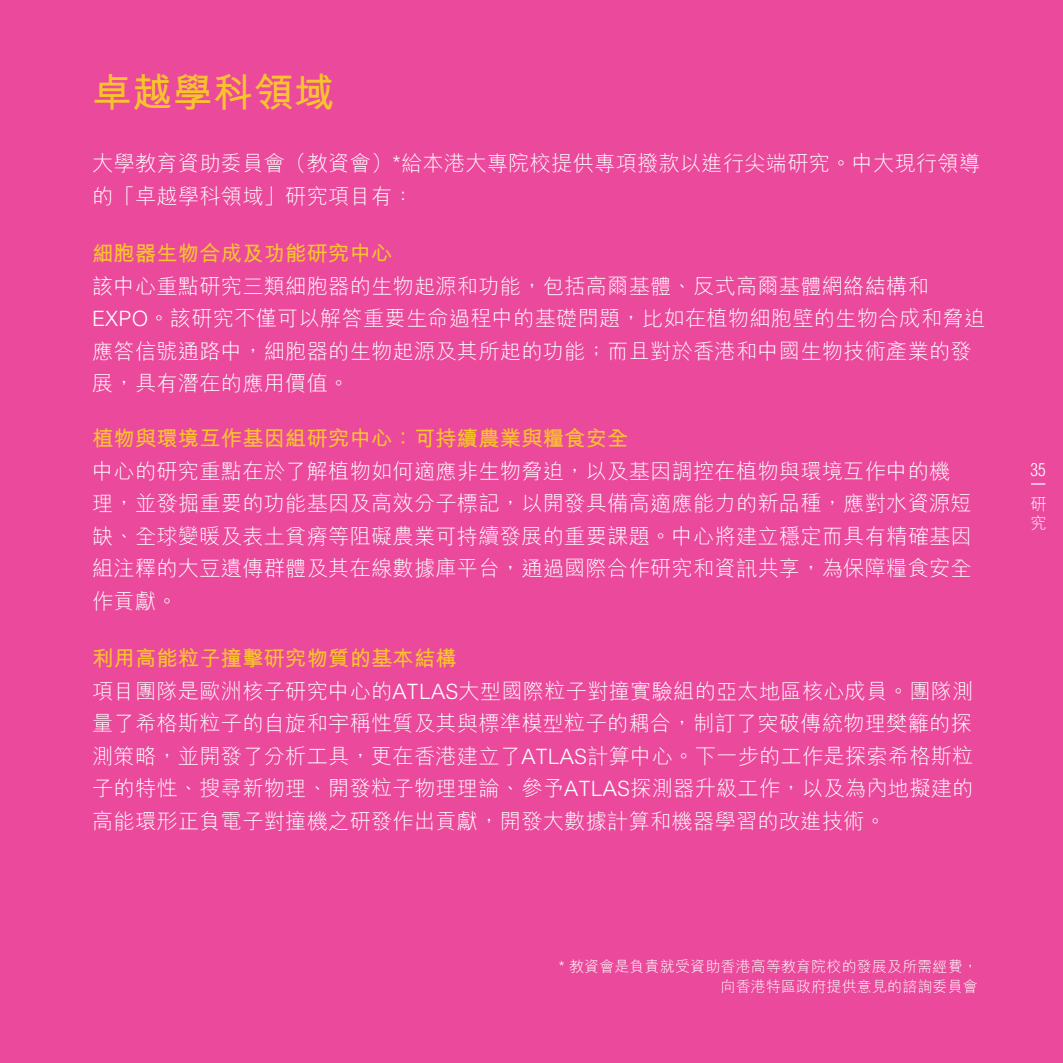
<style>
.page{position:relative;width:1063px;height:1063px;background:#eb499b}
.page>*{position:absolute;margin:0;border:0;box-sizing:border-box;transform-origin:0 0}
.t1{font:700 40px "M Hei HK";letter-spacing:.01em;color:#f9c32e}
.body_tight{font:300 21.25px/32.5px "M Hei HK";letter-spacing:.01em;color:#fff}
.body_tight-2{font:700 21.25px "M Hei HK";letter-spacing:.01em;color:#f9c32e}
.t2{font:300 condensed 17.5px "Helvetica";color:#fff}
.t3{font:300 16.25px/19.5px "M Hei HK";color:#fff}
.body_tight-3{font:300 15px "M Hei HK";letter-spacing:.01em;color:#fff}
</style>
<div class="page">
<svg style="left:1031px;top:483px;width:14px;height:2px"></svg>
<p class="t1" style="left:92px;top:64px;width:244px">卓越學科領域</p>
<p class="body_tight" style="left:92px;top:146px;width:890px">大學教育資助委員會（教資會）*給本港大專院校提供專項撥款以進行尖端研究。中大現行領導的「卓越學科領域」研究項目有：</p>
<p class="body_tight-2" style="left:92px;top:238px;width:302px">細胞器生物合成及功能研究中心</p>
<p class="body_tight" style="left:92px;top:269px;width:895px">該中心重點研究三類細胞器的生物起源和功能，包括高爾基體、反式高爾基體網絡結構和EXPO。該研究不僅可以解答重要生命過程中的基礎問題，比如在植物細胞壁的生物合成和脅迫應答信號通路中，細胞器的生物起源及其所起的功能；而且對於香港和中國生物技術產業的發展，具有潛在的應用價值。</p>
<p class="body_tight-2" style="left:92px;top:423px;width:538px">植物與環境互作基因組研究中心：可持續農業與糧食安全</p>
<p class="body_tight" style="left:92px;top:454px;width:881px">中心的研究重點在於了解植物如何適應非生物脅迫，以及基因調控在植物與環境互作中的機理，並發掘重要的功能基因及高效分子標記，以開發具備高適應能力的新品種，應對水資源短缺、全球變暖及表土貧瘠等阻礙農業可持續發展的重要課題。中心將建立穩定而具有精確基因組注釋的大豆遺傳群體及其在線數據庫平台，通過國際合作研究和資訊共享，為保障糧食安全作貢獻。</p>
<p class="body_tight-2" style="left:92px;top:643px;width:366px">利用高能粒子撞擊研究物質的基本結構</p>
<p class="body_tight" style="left:92px;top:674px;width:883px;text-align:justify">項目團隊是歐洲核子研究中心的ATLAS大型國際粒子對撞實驗組的亞太地區核心成員。團隊測量了希格斯粒子的自旋和宇稱性質及其與標準模型粒子的耦合，制訂了突破傳統物理樊籬的探測策略，並開發了分析工具，更在香港建立了ATLAS計算中心。下一步的工作是探索希格斯粒子的特性、搜尋新物理、開發粒子物理理論、參予ATLAS探測器升級工作，以及為內地擬建的高能環形正負電子對撞機之研發作出貢獻，開發大數據計算和機器學習的改進技術。</p>
<p class="t2" style="left:1030px;top:459px;width:17px">35</p>
<p class="t3" style="left:1030px;top:493px;width:18px">研究</p>
<p class="body_tight-3" style="left:559px;top:956px;width:421px">* 教資會是負責就受資助香港高等教育院校的發展及所需經費，</p>
<p class="body_tight-3" style="left:721px;top:976px;width:259px">向香港特區政府提供意見的諮詢委員會</p>
</div>
